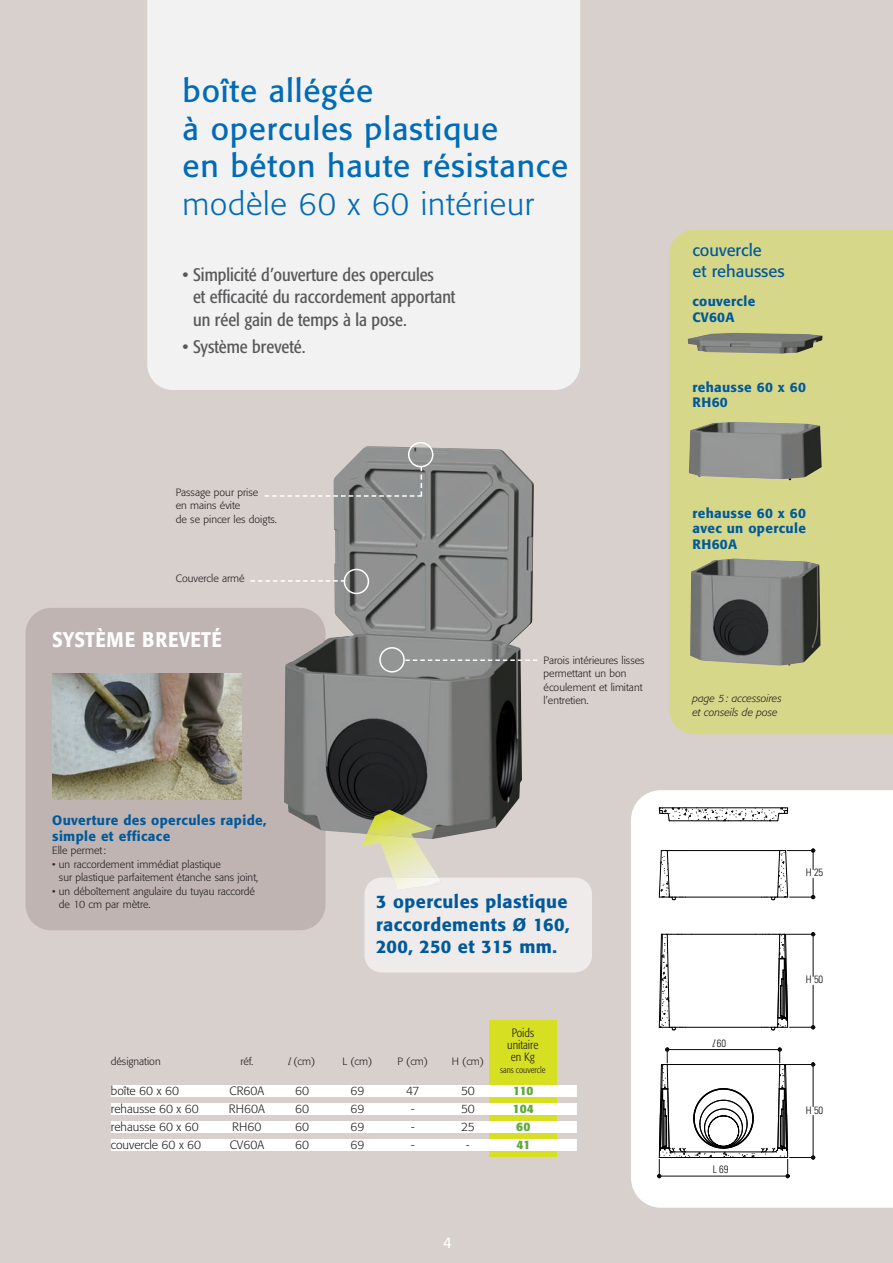
<style>
.page{position:relative;width:893px;height:1263px;background:#d8d0cd}
.page>*{position:absolute;margin:0;border:0;box-sizing:border-box;transform-origin:0 0}
.t1{font:31.5px/37.5px "Formata";letter-spacing:.025em;color:#006bb6}
.t2{font:300 31.5px "Formata";letter-spacing:.025em;color:#006bb6}
.t3{font:500 21px "Formata";letter-spacing:.025em;color:#fff;scale:.9 1}
.t4{font:condensed 18px/22.5px "Formata";color:#57585a}
.t5{font:500 18px/22.5px "Formata";letter-spacing:.025em;color:#00599a;text-align:justify}
.t6{font:16.5px/21px "Formata";color:#00599a}
.t7{font:15px "Formata";color:#fff}
.t8{font:500 13.5px/15.8px "Formata";letter-spacing:.025em;color:#00599a}
.t9{font:300 12px "Formata";color:#231f20}
.t10{font:300 condensed 12px/12px "Formata";color:#231f20;text-align:center}
.t11{font:700 12px "Formata";letter-spacing:-.01em;color:#61a73a}
.t12{font:300 10.5px/13.5px "Formata";color:#231f20}
.t13{font:italic 300 10.5px/13.5px "Formata";color:#231f20}
.t14{font:300 condensed 10.5px "Univers";color:#0e0b10}
.t15{font:300 condensed 9px "Formata";color:#231f20}
.s1{font-family:"Adobe Garamond";font-weight:400;font-style:italic}
.s2{font-family:"Adobe Garamond";font-weight:400;font-style:italic;font-stretch:normal}
</style>
<div class="page">
<div style="left:26px;top:608px;width:299px;height:322px;background:#bfb4b2"></div>
<img style="left:52px;top:673px;width:190px;height:126px">
<div style="left:669px;top:230px;width:224px;height:504px;background:#d7d78a"></div>
<div style="left:147px;top:0;width:433px;height:390px;background:#f3f2f2"></div>
<img style="left:688px;top:333px;width:134px;height:21px">
<img style="left:688px;top:421px;width:134px;height:60px">
<img style="left:690px;top:558px;width:131px;height:108px">
<img style="left:284px;top:447px;width:250px;height:392px">
<svg style="left:250px;top:569px;width:119px;height:25px"></svg>
<svg style="left:265px;top:442px;width:168px;height:55px"></svg>
<svg style="left:379px;top:647px;width:158px;height:25px;background:#959595"></svg>
<div style="left:489px;top:1020px;width:68px;height:136px;background:#d6df21"></div>
<div style="left:111px;top:1085px;width:466px;height:12px;background:#fff"></div>
<div style="left:111px;top:1103px;width:466px;height:12px;background:#fff"></div>
<div style="left:111px;top:1121px;width:466px;height:12px;background:#fff"></div>
<div style="left:111px;top:1139px;width:466px;height:12px;background:#fff"></div>
<div style="left:631px;top:790px;width:262px;height:418px;background:#fff"></div>
<svg style="left:659px;top:807px;width:129px;height:15px;background:#c6c6c6"></svg>
<hr style="left:685px;top:897px;width:76px;height:1px;background:#000">
<hr style="left:685px;top:850px;width:77px;height:1px;background:#000">
<hr style="left:685px;top:1027px;width:76px;height:1px;background:#000">
<hr style="left:682px;top:934px;width:80px;height:1px;background:#000">
<svg style="left:659px;top:933px;width:26px;height:97px;background:#d8d8d9"></svg>
<svg style="left:659px;top:850px;width:26px;height:50px"></svg>
<svg style="left:755px;top:932px;width:60px;height:98px;background:#dedede"></svg>
<svg style="left:761px;top:848px;width:54px;height:52px;background:#e5e5e5"></svg>
<svg style="left:657px;top:1047px;width:158px;height:131px;background:#ddd"></svg>
<div style="left:364px;top:877px;width:228px;height:95px;background:#eeebea"></div>
<img style="left:361px;top:834px;width:77px;height:43px">
<img style="left:367px;top:805px;width:66px;height:33px">
<img style="left:393px;top:877px;width:49px;height:13px">
<h1 class="t1" style="left:183px;top:75px;width:387px">boîte allégée<br>à opercules plastique<br>en béton haute résistance</h1>
<h1 class="t2" style="left:183px;top:190px;width:353px">modèle 60 x 60 intérieur</h1>
<h3 class="t4" style="left:193px;top:265px;width:264px;text-indent:-10px">• Simplicité d’ouverture des opercules<br>et efficacité du raccordement apportant un réel gain de temps à la pose.</h3>
<h3 class="t4" style="left:183px;top:336px;width:124px">• Système breveté.</h3>
<p class="t12" style="left:176px;top:486px;width:103px">Passage pour prise<br>en mains évite<br>de se pincer les doigts.</p>
<p class="t12" style="left:176px;top:573px;width:70px">Couvercle armé</p>
<h2 class="t3" style="left:52px;top:631px;width:190px">SYSTÈME BREVETÉ</h2>
<p class="t8" style="left:52px;top:813px;width:216px">Ouverture des opercules rapide, simple et efficace</p>
<p class="t12" style="left:52px;top:845px;width:56px">Elle permet:</p>
<p class="t12" style="left:59px;top:858px;width:201px;text-indent:-7px">• un raccordement immédiat plastique<br>sur plastique parfaitement étanche sans joint,</p>
<p class="t12" style="left:59px;top:885px;width:197px;text-indent:-7px">• un déboîtement angulaire du tuyau raccordé de 10 cm par mètre.</p>
<p class="t12" style="left:544px;top:654px;width:102px">Parois intérieures lisses permettant un bon écoulement et limitant l’entretien.</p>
<h3 class="t5" style="left:376px;top:892px;width:195px">3 opercules plastique raccordements Ø 160, 200, 250 et 315 mm.</h3>
<p class="t10" style="left:507px;top:1027px;width:33px">Poids unitaire en Kg</p>
<p class="t15" style="left:500px;top:1066px;width:47px">sans couvercle</p>
<p class="t12" style="left:111px;top:1055px;width:51px">désignation</p>
<p class="t12" style="left:240px;top:1055px;width:15px">réf.</p>
<p class="t12" style="left:288px;top:1055px;width:29px"><span class="s1">l</span> (cm)</p>
<p class="t12" style="left:343px;top:1055px;width:31px">L (cm)</p>
<p class="t12" style="left:397px;top:1055px;width:32px">P (cm)</p>
<p class="t12" style="left:452px;top:1055px;width:34px">H (cm)</p>
<p class="t9" style="left:111px;top:1085px;width:70px">boîte 60 x 60</p>
<p class="t9" style="left:230px;top:1085px;width:36px">CR60A</p>
<p class="t9" style="left:295px;top:1085px;width:15px">60</p>
<p class="t9" style="left:350px;top:1085px;width:15px">69</p>
<p class="t9" style="left:406px;top:1085px;width:15px">47</p>
<p class="t9" style="left:461px;top:1085px;width:15px">50</p>
<p class="t11" style="left:513px;top:1085px;width:22px">110</p>
<p class="t9" style="left:111px;top:1103px;width:89px">rehausse 60 x 60</p>
<p class="t9" style="left:229px;top:1103px;width:37px">RH60A</p>
<p class="t9" style="left:295px;top:1103px;width:15px">60</p>
<p class="t9" style="left:350px;top:1103px;width:15px">69</p>
<p class="t9" style="left:411px;top:1103px;width:5px">-</p>
<p class="t9" style="left:461px;top:1103px;width:15px">50</p>
<p class="t11" style="left:513px;top:1103px;width:22px">104</p>
<p class="t9" style="left:111px;top:1121px;width:89px">rehausse 60 x 60</p>
<p class="t9" style="left:232px;top:1121px;width:31px">RH60</p>
<p class="t9" style="left:295px;top:1121px;width:15px">60</p>
<p class="t9" style="left:350px;top:1121px;width:15px">69</p>
<p class="t9" style="left:411px;top:1121px;width:5px">-</p>
<p class="t9" style="left:461px;top:1121px;width:15px">25</p>
<p class="t11" style="left:516px;top:1121px;width:16px">60</p>
<p class="t9" style="left:111px;top:1139px;width:92px">couvercle 60 x 60</p>
<p class="t9" style="left:230px;top:1139px;width:36px">CV60A</p>
<p class="t9" style="left:295px;top:1139px;width:15px">60</p>
<p class="t9" style="left:350px;top:1139px;width:15px">69</p>
<p class="t9" style="left:411px;top:1139px;width:5px">-</p>
<p class="t9" style="left:466px;top:1139px;width:5px">-</p>
<p class="t11" style="left:516px;top:1139px;width:15px">41</p>
<h3 class="t7" style="left:443px;top:1237px;width:10px">4</h3>
<h3 class="t6" style="left:692px;top:241px;width:94px">couvercle<br>et rehausses</h3>
<p class="t8" style="left:692px;top:295px;width:64px">couvercle<br>CV60A</p>
<p class="t8" style="left:692px;top:380px;width:115px">rehausse 60 x 60<br>RH60</p>
<p class="t8" style="left:692px;top:506px;width:115px;text-align:justify">rehausse 60 x 60 avec un opercule RH60A</p>
<p class="t13" style="left:692px;top:692px;width:91px">page 5: accessoires et conseils de pose</p>
<p class="t14" style="left:712px;top:1039px;width:16px"><span class="s2">l</span> 60</p>
<p class="t14" style="left:713px;top:1165px;width:17px">L 69</p>
<p class="t14" style="left:806px;top:869px;width:19px">H 25</p>
<p class="t14" style="left:806px;top:976px;width:19px">H 50</p>
<p class="t14" style="left:806px;top:1106px;width:19px">H 50</p>
</div>
